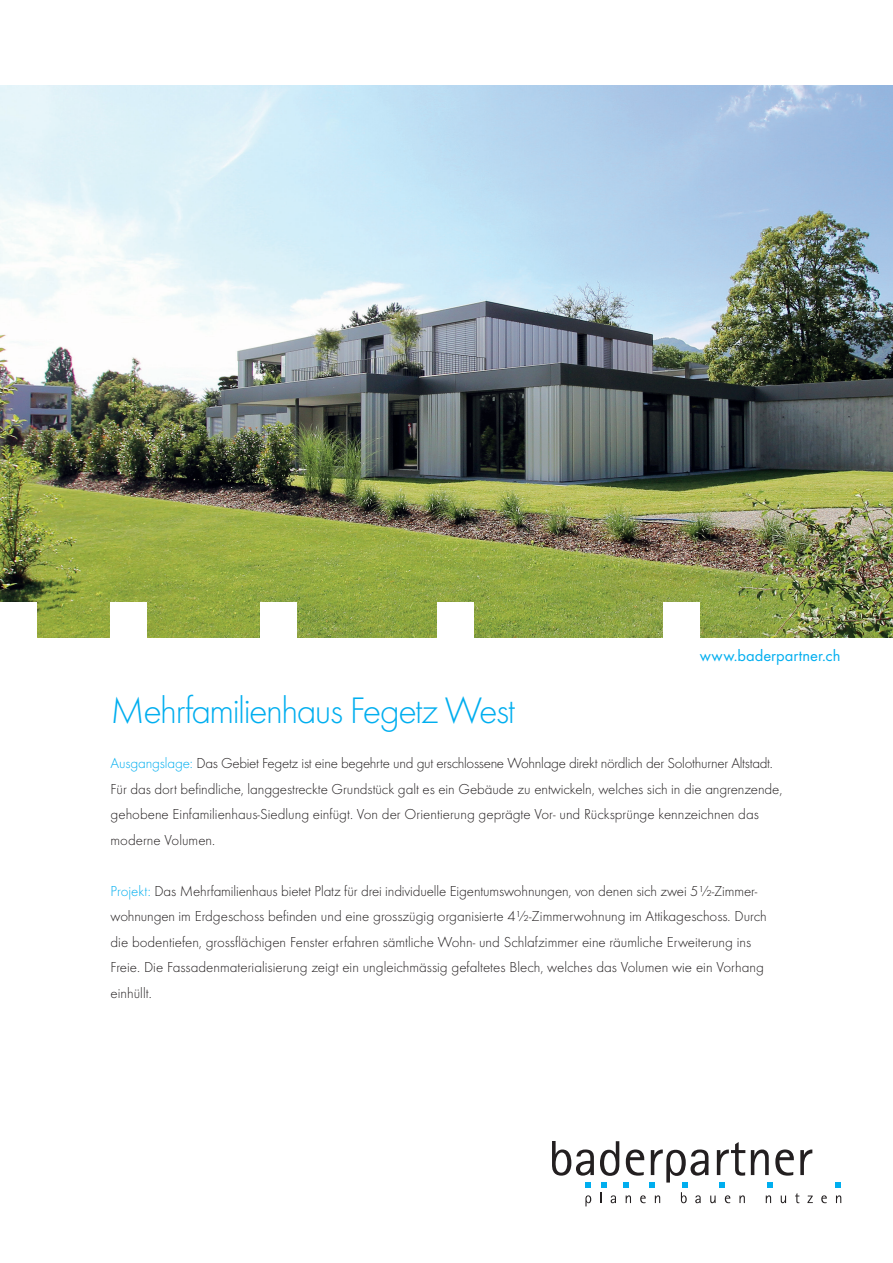
<style>
.page{position:relative;width:893px;height:1263px;background:#fff}
.page>*{position:absolute;margin:0;border:0;box-sizing:border-box;transform-origin:0 0}
.t1{font:300 38.25px "Futura TOT";letter-spacing:-.04em;color:#00aeef}
.t2{font:16.5px "Futura TOT Boo";color:#00aeef}
.t3{font:300 15px/25.5px "Futura TOT";color:#231f20}
.s1{color:#00aeef}
</style>
<div class="page">
<img style="left:0;top:85px;width:893px;height:553px">
<div style="left:111px;top:602px;width:36px;height:41px;background:#fff"></div>
<div style="left:260px;top:602px;width:37px;height:41px;background:#fff"></div>
<div style="left:0;top:602px;width:37px;height:41px;background:#fff"></div>
<div style="left:437px;top:602px;width:37px;height:41px;background:#fff"></div>
<div style="left:663px;top:602px;width:37px;height:41px;background:#fff"></div>
<svg style="left:586px;top:1182px;width:5px;height:6px"></svg>
<svg style="left:767px;top:1182px;width:6px;height:6px"></svg>
<svg style="left:835px;top:1182px;width:6px;height:6px"></svg>
<svg style="left:766px;top:1195px;width:5px;height:8px"></svg>
<svg style="left:781px;top:1195px;width:5px;height:8px"></svg>
<svg style="left:795px;top:1193px;width:4px;height:10px"></svg>
<svg style="left:807px;top:1195px;width:6px;height:8px"></svg>
<svg style="left:821px;top:1195px;width:6px;height:8px"></svg>
<svg style="left:836px;top:1195px;width:5px;height:8px"></svg>
<svg style="left:552px;top:1141px;width:42px;height:34px"></svg>
<svg style="left:751px;top:1149px;width:18px;height:26px"></svg>
<svg style="left:775px;top:1149px;width:19px;height:26px"></svg>
<svg style="left:800px;top:1149px;width:12px;height:26px"></svg>
<svg style="left:600px;top:1141px;width:145px;height:62px"></svg>
<svg style="left:585px;top:1195px;width:6px;height:11px"></svg>
<p class="t2" style="left:700px;top:645px;width:142px">www.baderpartner.ch</p>
<h1 class="t1" style="left:111px;top:689px;width:406px">Mehrfamilienhaus Fegetz West</h1>
<p class="t3" style="left:111px;top:751px;width:673px"><span class="s1">Ausgangslage:</span> Das Gebiet Fegetz ist eine begehrte und gut erschlossene Wohnlage direkt nördlich der Solothurner Altstadt.<br>Für das dort befindliche, langgestreckte Grundstück galt es ein Gebäude zu entwickeln, welches sich in die angrenzende, gehobene Einfamilienhaus-Siedlung einfügt. Von der Orientierung geprägte Vor- und Rücksprünge kennzeichnen das moderne Volumen.</p>
<p class="t3" style="left:111px;top:878px;width:658px"><span class="s1">Projekt:</span> Das Mehrfamilienhaus bietet Platz für drei individuelle Eigentumswohnungen, von denen sich zwei 5½-Zimmer&shy;wohnungen im Erdgeschoss befinden und eine grosszügig organisierte 4½-Zimmerwohnung im Attikageschoss. Durch die bodentiefen, grossflächigen Fenster erfahren sämtliche Wohn- und Schlafzimmer eine räumliche Erweiterung ins Freie. Die Fassadenmaterialisierung zeigt ein ungleichmässig gefaltetes Blech, welches das Volumen wie ein Vorhang einhüllt.</p>
</div>
